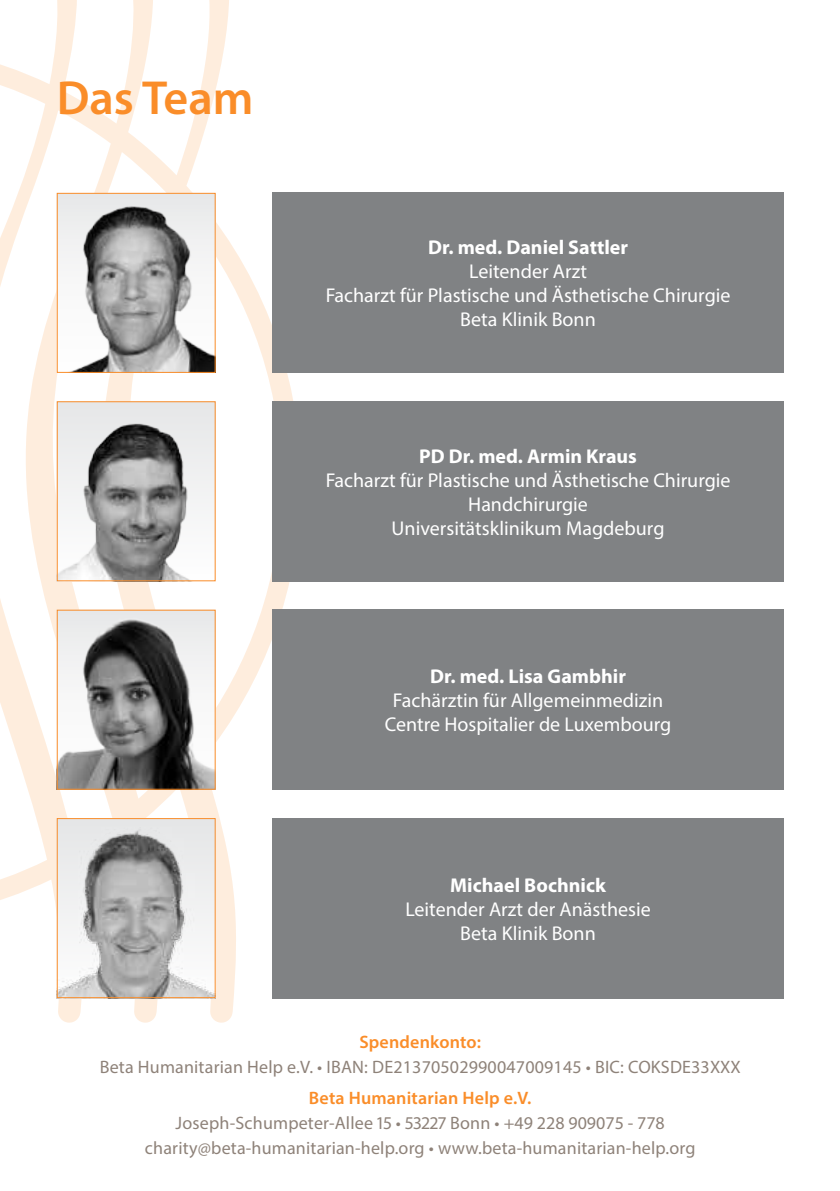
<style>
.page{position:relative;width:840px;height:1191px;background:#fff}
.page>*{position:absolute;margin:0;border:0;box-sizing:border-box;transform-origin:0 0}
.t1{font:600 48px "Myriad Pro";color:#fa8d29}
.t2{font:20px/24px "Myriad Pro";color:#fff;text-align:center}
.t3{font:700 20px "Myriad Pro";color:#fff}
.t4{font:18px/25px "Myriad Pro";letter-spacing:.01em;color:#8e8279;text-align:center}
.t5{font:600 18px "Myriad Pro";letter-spacing:.01em;color:#fa8d29}
</style>
<div class="page">
<svg style="left:0;top:0;width:301px;height:1023px"></svg>
<div style="left:272px;top:193px;width:511px;height:180px;background:#808284"></div>
<div style="left:272px;top:609px;width:511px;height:180px;background:#808284"></div>
<div style="left:272px;top:818px;width:511px;height:180px;background:#808284"></div>
<div style="left:272px;top:401px;width:511px;height:180px;background:#808284"></div>
<img style="left:59px;top:195px;width:154px;height:176px">
<div style="left:59px;top:403px;width:154px;height:12px;background:#e6e7e8"></div>
<img style="left:59px;top:820px;width:154px;height:176px">
<div style="left:57px;top:193px;width:158px;height:180px;border:1px solid #fa8d29"></div>
<img style="left:59px;top:415px;width:154px;height:164px">
<div style="left:57px;top:401px;width:158px;height:180px;border:1px solid #fa8d29"></div>
<img style="left:59px;top:611px;width:154px;height:176px">
<div style="left:57px;top:818px;width:158px;height:180px;border:1px solid #fa8d29"></div>
<h1 class="t1" style="left:57px;top:80px;width:198px">Das Team</h1>
<p class="t3" style="left:428px;top:236px;width:201px">Dr. med. Daniel Sattler</p>
<p class="t2" style="left:325px;top:259px;width:406px">Leitender Arzt<br>Facharzt für Plastische und Ästhetische Chirurgie<br>Beta Klinik Bonn</p>
<p class="t3" style="left:419px;top:444px;width:219px">PD Dr. med. Armin Kraus</p>
<p class="t2" style="left:325px;top:468px;width:406px">Facharzt für Plastische und Ästhetische Chirurgie<br>Handchirurgie<br>Universitätsklinikum Magdeburg</p>
<p class="t3" style="left:430px;top:664px;width:197px">Dr. med. Lisa Gambhir</p>
<p class="t2" style="left:384px;top:688px;width:288px">Fachärztin für Allgemeinmedizin<br>Centre Hospitalier de Luxembourg</p>
<p class="t3" style="left:450px;top:873px;width:157px">Michael Bochnick</p>
<p class="t2" style="left:405px;top:896px;width:247px">Leitender Arzt der Anästhesie<br>Beta Klinik Bonn</p>
<p class="t5" style="left:359px;top:1035px;width:123px">Spendenkonto:</p>
<p class="t4" style="left:100px;top:1054px;width:642px">Beta Humanitarian Help e.V. • IBAN: DE21370502990047009145 • BIC: COKSDE33XXX</p>
<p class="t5" style="left:309px;top:1091px;width:224px">Beta Humanitarian Help e.V.</p>
<p class="t4" style="left:145px;top:1110px;width:551px">Joseph-Schumpeter-Allee 15 • 53227 Bonn • +49 228 909075 - 778 charity@beta-humanitarian-help.org • www.beta-humanitarian-help.org</p>
</div>
